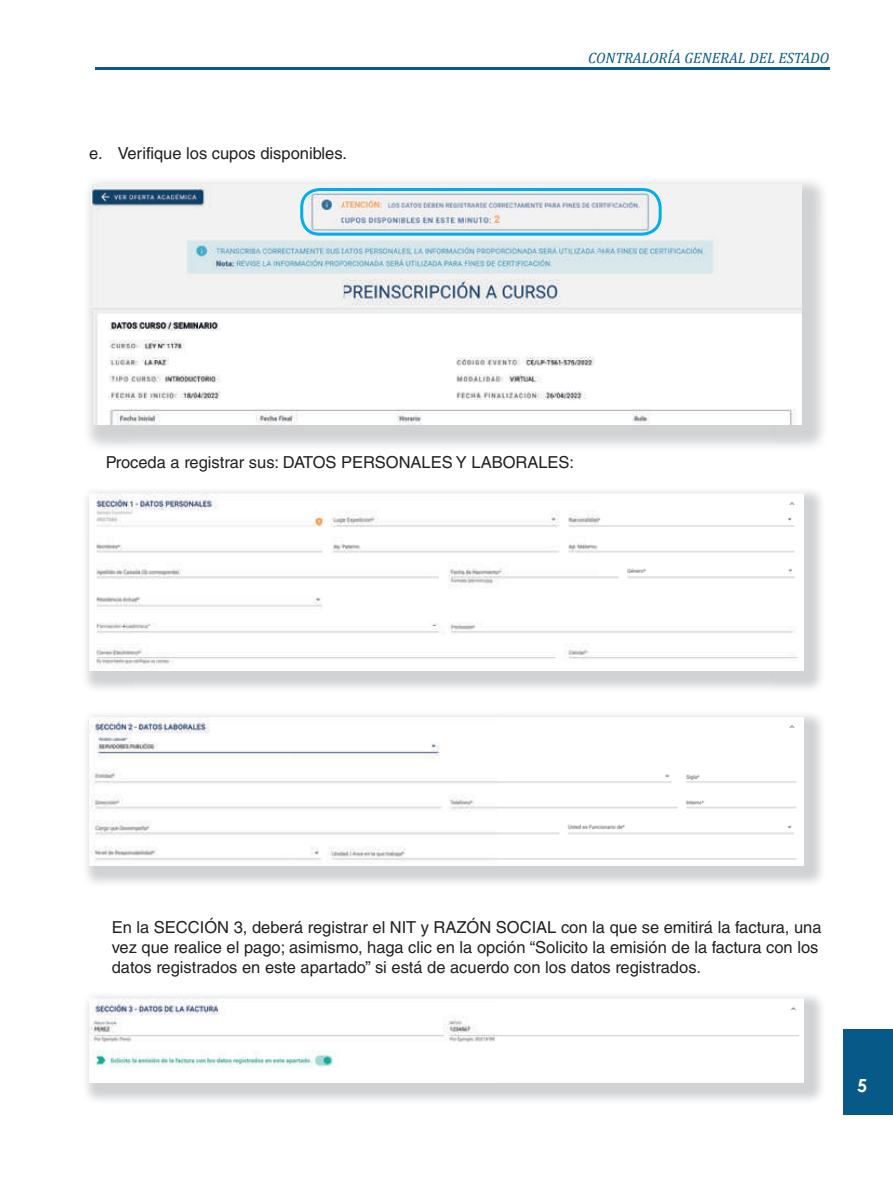
<style>
.page{position:relative;width:893px;height:1191px;background:#fff}
.page>*{position:absolute;margin:0;border:0;box-sizing:border-box;transform-origin:0 0}
.t1{font:700 18px "Century Gothic";color:#fff}
.t2{font:16.5px/19.8px "Helvetica LT Std";color:#231f20}
.t3{font:italic 15px "Cambria";color:#075a88}
</style>
<div class="page">
<div style="left:843px;top:1029px;width:50px;height:85px;background:#075a88"></div>
<hr style="left:95px;top:67px;width:734px;height:2px;background:#075a88">
<img style="left:88px;top:181px;width:736px;height:39px">
<img style="left:776px;top:220px;width:48px;height:227px">
<img style="left:92px;top:184px;width:709px;height:240px">
<img style="left:89px;top:494px;width:709px;height:176px">
<img style="left:89px;top:717px;width:708px;height:148px">
<img style="left:89px;top:998px;width:715px;height:84px">
<div style="left:300px;top:188px;width:362px;height:48px;border:3px solid #00aeef;border-radius:18px"></div>
<p class="t2" style="left:89px;top:143px;width:259px">e. Verifique los cupos disponibles.</p>
<p class="t3" style="left:588px;top:47px;width:243px">CONTRALORÍA GENERAL DEL ESTADO</p>
<p class="t2" style="left:106px;top:452px;width:470px">Proceda a registrar sus: DATOS PERSONALES Y LABORALES:</p>
<p class="t2" style="left:112px;top:917px;width:711px">En la SECCIÓN 3, deberá registrar el NIT y RAZÓN SOCIAL con la que se emitirá la factura, una vez que realice el pago; asimismo, haga clic en la opción “Solicito la emisión de la factura con los datos registrados en este apartado” si está de acuerdo con los datos registrados.</p>
<p class="t1" style="left:857px;top:1073px;width:12px">5</p>
</div>
